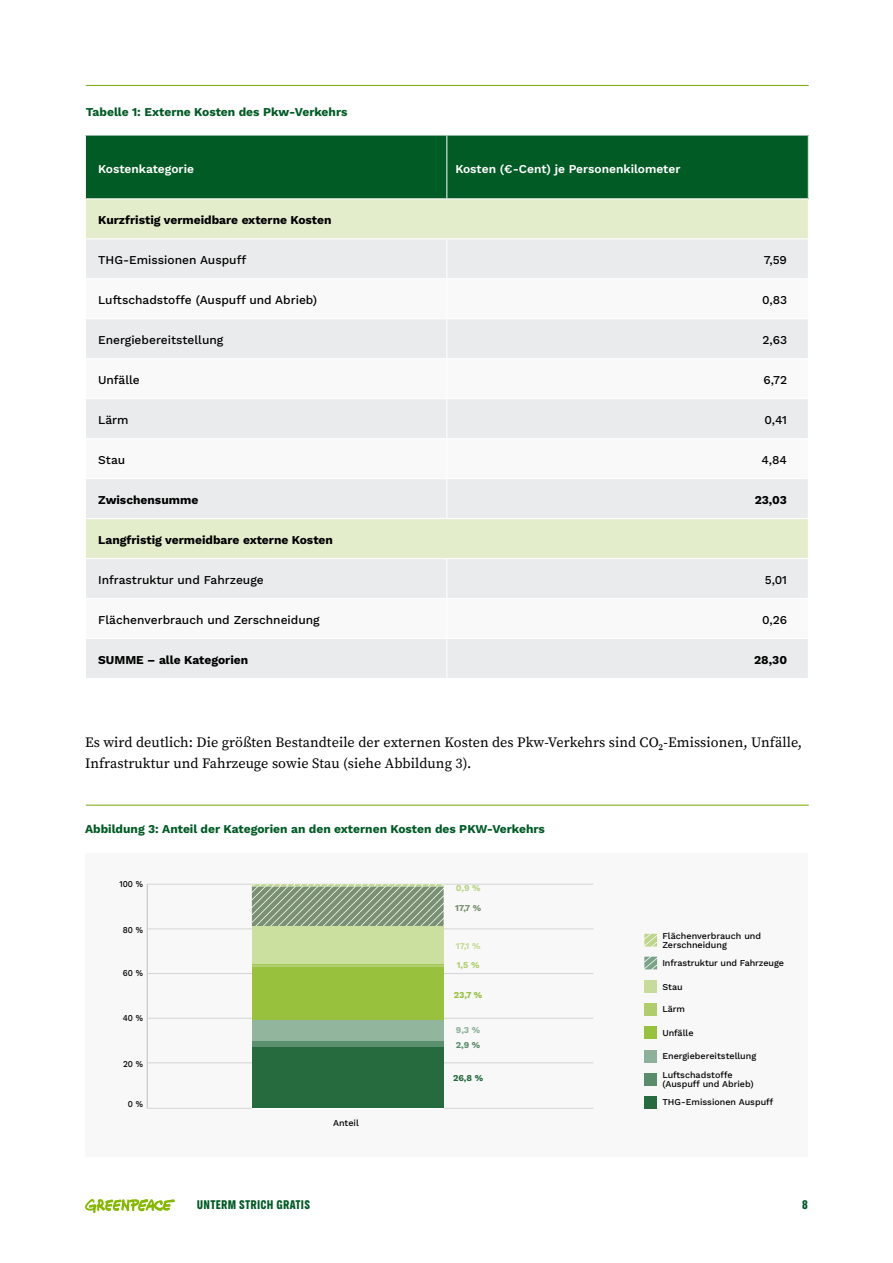
<style>
.page{position:relative;width:893px;height:1263px;background:#fff}
.page>*{position:absolute;margin:0;border:0;box-sizing:border-box;transform-origin:0 0}
.t1{font:14.25px/21px "Source Serif Pro";letter-spacing:.005em;color:#000}
.t2{font:500 12px "Work Sans";color:#000}
.t3{font:700 12px "Work Sans";color:#000}
.t4{font:700 12px "Work Sans";color:#005b25}
.t5{font:600 12px "Work Sans";color:#fff}
.t6{font:700 11.25px "Greenpeace Sans";letter-spacing:.02em;color:#005b25}
.t7{font:9px/9px "Work Sans";color:#000}
.t8{font:9px "Work Sans";color:#000;scale:.92 1}
.t9{font:700 9px "Work Sans";color:#256b3e}
.t10{font:700 9px "Work Sans";color:#98c13d}
.t11{font:700 9px "Work Sans";color:rgb(152 193 61/.5)}
.t12{font:700 9px "Work Sans";color:#799172}
.t13{font:700 9px "Work Sans";color:rgb(37 107 62/.75)}
.t14{font:700 9px "Work Sans";color:rgb(37 107 62/.5)}
.t15{font:700 9px "Work Sans";color:rgb(152 193 61/.75)}
.t16{font:700 9px "Work Sans";color:#bcd589}
</style>
<div class="page">
<svg style="left:85px;top:1199px;width:90px;height:14px"></svg>
<div style="left:85px;top:135px;width:362px;height:64px;background:#005b25"></div>
<div style="left:447px;top:135px;width:361px;height:64px;background:#005b25"></div>
<div style="left:86px;top:199px;width:722px;height:39px;background:#e3edcb"></div>
<div style="left:86px;top:239px;width:722px;height:439px;background:#eaebec"></div>
<svg style="left:86px;top:279px;width:722px;height:359px"></svg>
<hr style="left:85px;top:135px;width:362px;height:1px;background:#fff">
<hr style="left:85px;top:135px;width:1px;height:63px;background:#fff">
<hr style="left:446px;top:135px;width:1px;height:63px;background:#fff">
<hr style="left:447px;top:135px;width:362px;height:1px;background:#fff">
<hr style="left:85px;top:198px;width:362px;height:1px;background:#fff">
<hr style="left:447px;top:198px;width:362px;height:1px;background:#fff">
<hr style="left:446px;top:239px;width:1px;height:39px;background:#fff">
<hr style="left:446px;top:319px;width:1px;height:39px;background:#fff">
<hr style="left:446px;top:399px;width:1px;height:39px;background:#fff">
<hr style="left:446px;top:479px;width:1px;height:39px;background:#fff">
<hr style="left:446px;top:559px;width:1px;height:39px;background:#fff">
<hr style="left:446px;top:639px;width:1px;height:39px;background:#fff">
<hr style="left:85px;top:278px;width:362px;height:1px;background:#fff">
<hr style="left:447px;top:278px;width:362px;height:1px;background:#fff">
<hr style="left:446px;top:279px;width:1px;height:39px;background:#fff">
<hr style="left:85px;top:318px;width:362px;height:1px;background:#fff">
<hr style="left:447px;top:318px;width:362px;height:1px;background:#fff">
<hr style="left:85px;top:358px;width:362px;height:1px;background:#fff">
<hr style="left:447px;top:358px;width:362px;height:1px;background:#fff">
<hr style="left:446px;top:359px;width:1px;height:39px;background:#fff">
<hr style="left:85px;top:398px;width:362px;height:1px;background:#fff">
<hr style="left:447px;top:398px;width:362px;height:1px;background:#fff">
<hr style="left:85px;top:438px;width:362px;height:1px;background:#fff">
<hr style="left:447px;top:438px;width:362px;height:1px;background:#fff">
<hr style="left:446px;top:439px;width:1px;height:39px;background:#fff">
<hr style="left:85px;top:478px;width:362px;height:1px;background:#fff">
<hr style="left:447px;top:478px;width:362px;height:1px;background:#fff">
<hr style="left:85px;top:598px;width:362px;height:1px;background:#fff">
<hr style="left:447px;top:598px;width:362px;height:1px;background:#fff">
<hr style="left:446px;top:599px;width:1px;height:39px;background:#fff">
<hr style="left:85px;top:638px;width:362px;height:1px;background:#fff">
<hr style="left:447px;top:638px;width:362px;height:1px;background:#fff">
<hr style="left:85px;top:518px;width:362px;height:1px;background:#fff">
<hr style="left:447px;top:518px;width:362px;height:1px;background:#fff">
<hr style="left:85px;top:558px;width:362px;height:1px;background:#fff">
<hr style="left:447px;top:558px;width:362px;height:1px;background:#fff">
<hr style="left:86px;top:85px;width:723px;height:1px;background:#79a903">
<div style="left:85px;top:853px;width:723px;height:304px;background:#f8f8f8"></div>
<hr style="left:147px;top:1108px;width:446px;height:1px;background:#d5d7d8">
<hr style="left:147px;top:1062px;width:446px;height:1px;background:#d5d7d8">
<hr style="left:147px;top:1018px;width:446px;height:1px;background:#d5d7d8">
<hr style="left:147px;top:973px;width:446px;height:1px;background:#d5d7d8">
<hr style="left:147px;top:929px;width:446px;height:1px;background:#d5d7d8">
<hr style="left:147px;top:884px;width:446px;height:1px;background:#d5d7d8">
<hr style="left:147px;top:884px;width:1px;height:224px;background:#c0c2c4">
<div style="left:644px;top:980px;width:13px;height:13px;background:#c7db9a"></div>
<div style="left:644px;top:1003px;width:13px;height:13px;background:#afcd6b"></div>
<div style="left:644px;top:1026px;width:13px;height:13px;background:#98c13d"></div>
<div style="left:644px;top:1050px;width:13px;height:12px;background:#8db09a"></div>
<div style="left:644px;top:1073px;width:13px;height:13px;background:#598d6c"></div>
<div style="left:644px;top:1096px;width:13px;height:13px;background:#256b3e"></div>
<div style="left:252px;top:926px;width:192px;height:38px;background:#cbe09e"></div>
<hr style="left:252px;top:964px;width:192px;height:3px;background:#98c13d">
<div style="left:252px;top:967px;width:192px;height:53px;background:#98c13d"></div>
<div style="left:252px;top:1020px;width:192px;height:21px;background:#92b59e"></div>
<div style="left:252px;top:1041px;width:192px;height:7px;background:#5b906e"></div>
<div style="left:252px;top:1048px;width:192px;height:60px;background:#256b3e"></div>
<svg style="left:644px;top:957px;width:13px;height:12px"></svg>
<svg style="left:644px;top:934px;width:13px;height:12px"></svg>
<svg style="left:252px;top:884px;width:192px;height:42px;background:#90a488"></svg>
<hr style="left:86px;top:805px;width:723px;height:1px;background:#79a903">
<p class="t4" style="left:86px;top:103px;width:263px">Tabelle 1: Externe Kosten des Pkw-Verkehrs</p>
<p class="t5" style="left:98px;top:159px;width:97px">Kostenkategorie</p>
<p class="t5" style="left:455px;top:159px;width:227px">Kosten (€-Cent) je Personenkilometer</p>
<p class="t3" style="left:98px;top:211px;width:235px">Kurzfristig vermeidbare externe Kosten</p>
<p class="t2" style="left:98px;top:251px;width:150px">THG-Emissionen Auspuff</p>
<p class="t2" style="left:764px;top:251px;width:25px">7,59</p>
<p class="t2" style="left:98px;top:291px;width:221px">Luftschadstoffe (Auspuff und Abrieb)</p>
<p class="t2" style="left:762px;top:291px;width:26px">0,83</p>
<p class="t2" style="left:98px;top:331px;width:127px">Energiebereitstellung</p>
<p class="t2" style="left:762px;top:331px;width:26px">2,63</p>
<p class="t2" style="left:98px;top:371px;width:43px">Unfälle</p>
<p class="t2" style="left:764px;top:371px;width:25px">6,72</p>
<p class="t2" style="left:98px;top:411px;width:32px">Lärm</p>
<p class="t2" style="left:764px;top:411px;width:24px">0,41</p>
<p class="t2" style="left:98px;top:451px;width:29px">Stau</p>
<p class="t2" style="left:761px;top:451px;width:27px">4,84</p>
<p class="t3" style="left:98px;top:491px;width:102px">Zwischensumme</p>
<p class="t3" style="left:755px;top:491px;width:34px">23,03</p>
<p class="t3" style="left:98px;top:531px;width:236px">Langfristig vermeidbare externe Kosten</p>
<p class="t2" style="left:98px;top:571px;width:167px">Infrastruktur und Fahrzeuge</p>
<p class="t2" style="left:765px;top:571px;width:24px">5,01</p>
<p class="t2" style="left:98px;top:611px;width:223px">Flächenverbrauch und Zerschneidung</p>
<p class="t2" style="left:762px;top:611px;width:26px">0,26</p>
<p class="t3" style="left:98px;top:651px;width:152px">SUMME – alle Kategorien</p>
<p class="t3" style="left:754px;top:651px;width:34px">28,30</p>
<p class="t1" style="left:85px;top:732px;width:719px">Es wird deutlich: Die größten Bestandteile der externen Kosten des Pkw-Verkehrs sind CO₂-Emissionen, Unfälle,<br>Infrastruktur und Fahrzeuge sowie Stau (siehe Abbildung 3).</p>
<p class="t4" style="left:85px;top:820px;width:461px">Abbildung 3: Anteil der Kategorien an den externen Kosten des PKW-Verkehrs</p>
<p class="t8" style="left:119px;top:877px;width:27px">100 %</p>
<p class="t8" style="left:123px;top:923px;width:23px">80 %</p>
<p class="t8" style="left:123px;top:966px;width:23px">60 %</p>
<p class="t8" style="left:123px;top:1011px;width:24px">40 %</p>
<p class="t8" style="left:123px;top:1056px;width:23px">20 %</p>
<p class="t8" style="left:128px;top:1097px;width:18px">0 %</p>
<p class="t16" style="left:456px;top:881px;width:26px">0,9 %</p>
<p class="t7" style="left:333px;top:1118px;width:27px">Anteil</p>
<p class="t12" style="left:455px;top:901px;width:28px">17,7 %</p>
<p class="t11" style="left:456px;top:939px;width:26px">17,1 %</p>
<p class="t15" style="left:457px;top:958px;width:24px">1,5 %</p>
<p class="t10" style="left:454px;top:988px;width:30px">23,7 %</p>
<p class="t14" style="left:456px;top:1023px;width:26px">9,3 %</p>
<p class="t13" style="left:456px;top:1038px;width:26px">2,9 %</p>
<p class="t9" style="left:453px;top:1071px;width:32px">26,8 %</p>
<p class="t7" style="left:662px;top:931px;width:100px">Flächenverbrauch und<br>Zerschneidung</p>
<p class="t7" style="left:662px;top:982px;width:22px">Stau</p>
<p class="t7" style="left:662px;top:1004px;width:24px">Lärm</p>
<p class="t7" style="left:662px;top:1028px;width:33px">Unfälle</p>
<p class="t7" style="left:662px;top:1047px;width:95px;line-height:18.3px">Energiebereitstellung<br>Luftschadstoffe</p>
<p class="t7" style="left:662px;top:1079px;width:93px">(Auspuff und Abrieb)</p>
<p class="t7" style="left:662px;top:958px;width:123px">Infrastruktur und Fahrzeuge</p>
<p class="t7" style="left:662px;top:1097px;width:113px">THG-Emissionen Auspuff</p>
<p class="t6" style="left:197px;top:1196px;width:115px">UNTERM STRICH GRATIS</p>
<p class="t6" style="left:802px;top:1196px;width:7px">8</p>
</div>
